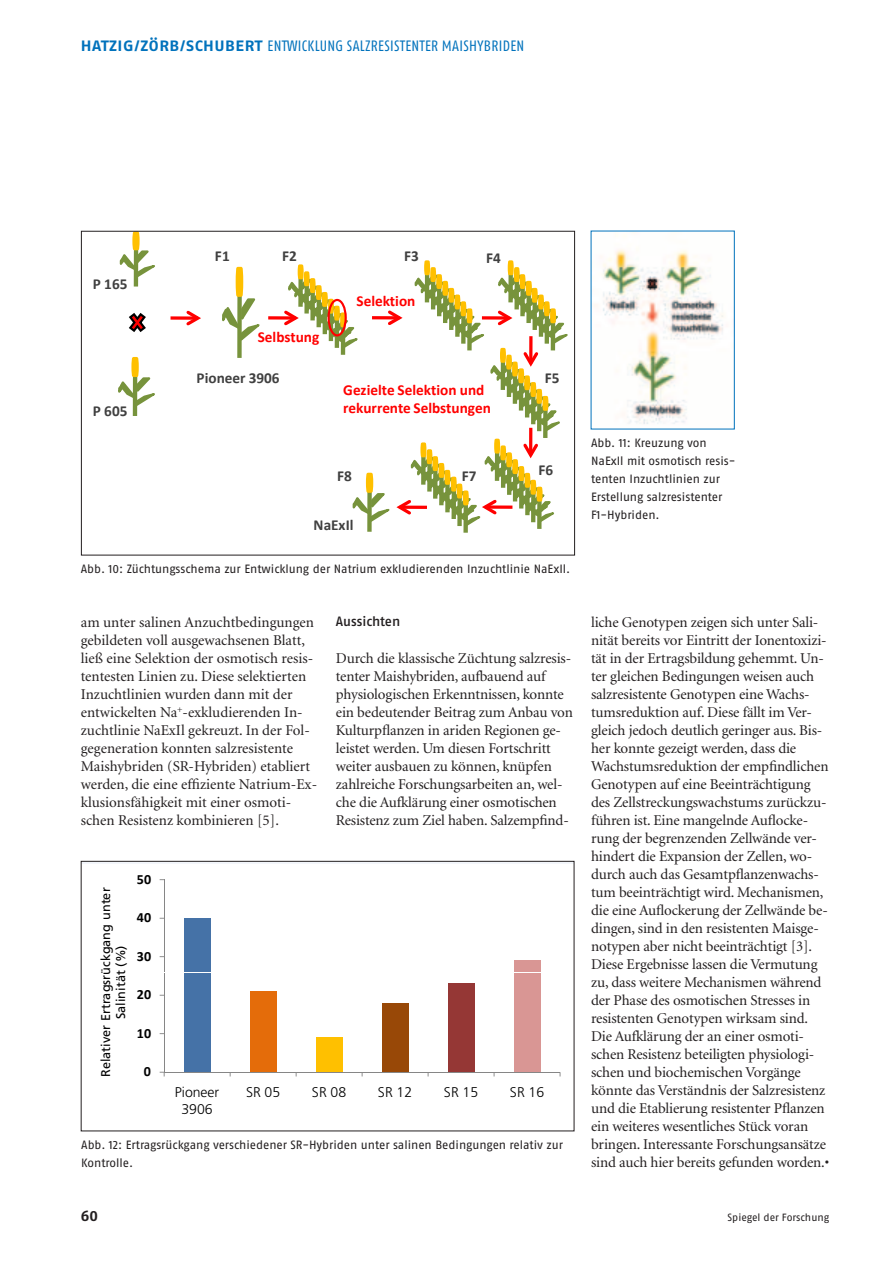
<style>
.page{position:relative;width:893px;height:1263px;background:#fff}
.page>*{position:absolute;margin:0;border:0;box-sizing:border-box;transform-origin:0 0}
.t1{font:700 15.3px/18.3px "Calibri";color:#f00}
.t2{font:700 15.3px "Calibri";color:#404040}
.t3{font:15px/18px "Minion";letter-spacing:-.01em;color:#231f20}
.t4{font:15px "Fago Ex Bold Lf";letter-spacing:.035em;color:#0072bc}
.t5{font:15px "Fago Co Regular Lf";color:#0072bc}
.t6{font:15px "Fago No Bold Lf";color:#231f20}
.t7{font:300 14.1px/16.2px "Frutiger";letter-spacing:.005em;color:#000;text-align:center}
.t8{font:700 14.1px "Calibri";letter-spacing:.005em;color:#000}
.t9{font:13.5px "Fago No Med Lf";letter-spacing:-.005em;color:#231f20}
.t10{font:12.75px/15.1px "Frutiger";color:#000;text-align:center}
.t11{font:12px/18px "Fago No Regular LF";letter-spacing:-.005em;color:#231f20}
.t12{font:10.5px "Fago No Regular LF";letter-spacing:-.005em;color:#231f20}
.s1{font-family:"Fago Co Regular Lf"}
</style>
<div class="page">
<hr style="left:134px;top:249px;width:4px;height:38px;background:#77933c">
<svg style="left:119px;top:233px;width:36px;height:47px"></svg>
<hr style="left:133px;top:376px;width:4px;height:40px;background:#77933c">
<svg style="left:118px;top:357px;width:37px;height:51px"></svg>
<svg style="left:129px;top:313px;width:17px;height:19px"></svg>
<svg style="left:171px;top:316px;width:13px;height:4px"></svg>
<svg style="left:184px;top:310px;width:17px;height:16px"></svg>
<div style="left:237px;top:296px;width:5px;height:62px;background:#77933c"></div>
<svg style="left:222px;top:266px;width:38px;height:77px"></svg>
<div style="left:463px;top:504px;width:5px;height:29px;background:#77933c"></div>
<svg style="left:268px;top:316px;width:13px;height:4px"></svg>
<div style="left:367px;top:492px;width:5px;height:40px;background:#77933c"></div>
<svg style="left:281px;top:259px;width:295px;height:269px"></svg>
<div style="left:81px;top:231px;width:494px;height:324px;border:1px solid #231f20"></div>
<div style="left:184px;top:918px;width:26px;height:55px;background:#4572a7"></div>
<div style="left:514px;top:960px;width:26px;height:13px;background:#d99694"></div>
<hr style="left:164px;top:880px;width:1px;height:93px;background:#868686">
<div style="left:184px;top:973px;width:26px;height:99px;background:#4572a7"></div>
<div style="left:250px;top:991px;width:26px;height:81px;background:#e46c0a"></div>
<div style="left:316px;top:1037px;width:26px;height:35px;background:#ffc000"></div>
<div style="left:382px;top:1003px;width:26px;height:69px;background:#984807"></div>
<div style="left:448px;top:984px;width:26px;height:88px;background:#953735"></div>
<div style="left:514px;top:973px;width:26px;height:99px;background:#d99694"></div>
<hr style="left:164px;top:973px;width:1px;height:99px;background:#868686">
<hr style="left:164px;top:1072px;width:396px;height:1px;background:#868686">
<div style="left:81px;top:861px;width:493px;height:270px;border:1px solid #231f20"></div>
<img style="left:594px;top:249px;width:130px;height:175px">
<p class="t4" style="left:81px;top:37px;width:229px">HATZIG/ZÖRB/SCH UBERT <span class="s1">ENTWICKLUNG</span></p>
<p class="t5" style="left:347px;top:37px;width:7px">SALZRES</p>
<p class="t5" style="left:390px;top:37px;width:12px">ISTENTER</p>
<p class="t5" style="left:442px;top:37px;width:69px">MAISHYBRIDEN</p>
<p class="t2" style="left:93px;top:275px;width:36px">P 165</p>
<p class="t2" style="left:93px;top:402px;width:36px">P 605</p>
<p class="t2" style="left:215px;top:246px;width:16px">F1</p>
<p class="t2" style="left:282px;top:246px;width:16px">F2</p>
<p class="t1" style="left:258px;top:327px;width:63px">Selbstung</p>
<p class="t2" style="left:197px;top:368px;width:84px">Pioneer 3906</p>
<p class="t2" style="left:404px;top:246px;width:16px">F3</p>
<p class="t2" style="left:486px;top:248px;width:16px">F4</p>
<p class="t1" style="left:356px;top:291px;width:60px">Selektion</p>
<p class="t1" style="left:343px;top:380px;width:149px">Gezielte Selektion und rekurrente Selbstungen</p>
<p class="t2" style="left:337px;top:466px;width:16px">F8</p>
<p class="t2" style="left:462px;top:466px;width:16px">F7</p>
<p class="t2" style="left:314px;top:515px;width:41px">NaExIl</p>
<p class="t2" style="left:545px;top:368px;width:16px">F5</p>
<p class="t2" style="left:539px;top:460px;width:16px">F6</p>
<p class="t11" style="left:81px;top:560px;width:491px">Abb. 10: Züchtungsschema zur Entwicklung der Natrium exkludierenden Inzuchtlinie NaExIl.</p>
<p class="t3" style="left:81px;top:614px;width:238px">am unter salinen Anzuchtbedingungen gebildeten voll ausgewachsenen Blatt, ließ eine Selektion der osmotisch resis&shy;tentesten Linien zu. Diese selektierten Inzuchtlinien wurden dann mit der entwickelten Na<sup>+</sup>-exkludierenden In&shy;zuchtlinie NaExIl gekreuzt. In der Fol&shy;gegeneration konnten salzresistente Maishybriden (SR-Hybriden) etabliert werden, die eine effiziente Natrium-Ex&shy;klusionsfähigkeit mit einer osmoti&shy;schen Resistenz kombinieren [5].</p>
<p class="t9" style="left:336px;top:614px;width:66px">Aussichten</p>
<p class="t3" style="left:336px;top:650px;width:238px">Durch die klassische Züchtung salzresis&shy;tenter Maishybriden, aufbauend auf physiologischen Erkenntnissen, konnte ein bedeutender Beitrag zum Anbau von Kulturpflanzen in ariden Regionen ge&shy;leistet werden. Um diesen Fortschritt weiter ausbauen zu können, knüpfen zahlreiche Forschungsarbeiten an, wel&shy;che die Aufklärung einer osmotischen Resistenz zum Ziel haben. Salzempfind-</p>
<p class="t10" style="left:98px;top:1077px;width:191px;rotate:-90deg">Relativer Ertragsrückgang unter<br>Salinität (%)</p>
<p class="t8" style="left:137px;top:870px;width:16px">50</p>
<p class="t8" style="left:137px;top:909px;width:16px">40</p>
<p class="t8" style="left:137px;top:947px;width:16px">30</p>
<p class="t8" style="left:137px;top:986px;width:16px">20</p>
<p class="t8" style="left:137px;top:1024px;width:16px">10</p>
<p class="t8" style="left:144px;top:1063px;width:9px">0</p>
<p class="t7" style="left:175px;top:1085px;width:46px">Pioneer<br>3906</p>
<p class="t7" style="left:246px;top:1085px;width:36px">SR 05</p>
<p class="t7" style="left:312px;top:1085px;width:36px">SR 08</p>
<p class="t7" style="left:378px;top:1085px;width:36px">SR 12</p>
<p class="t7" style="left:444px;top:1085px;width:36px">SR 15</p>
<p class="t7" style="left:510px;top:1085px;width:36px">SR 16</p>
<p class="t11" style="left:81px;top:1136px;width:483px">Abb. 12: Ertragsrückgang verschiedener SR-Hybriden unter salinen Bedingungen relativ zur<br>Kontrolle.</p>
<p class="t11" style="left:591px;top:434px;width:146px">Abb. 11: Kreuzung von<br>NaExIl mit osmotisch resis&shy;tenten Inzuchtlinien zur<br>Erstellung salzresistenter<br>F1-Hybriden.</p>
<p class="t3" style="left:591px;top:614px;width:240px">liche Genotypen zeigen sich unter Sali&shy;nität bereits vor Eintritt der Ionentoxizi&shy;tät in der Ertragsbildung gehemmt. Un&shy;ter gleichen Bedingungen weisen auch salzresistente Genotypen eine Wachs&shy;tumsreduktion auf. Diese fällt im Ver&shy;gleich jedoch deutlich geringer aus. Bis&shy;her konnte gezeigt werden, dass die Wachstumsreduktion der empfindlichen Genotypen auf eine Beeinträchtigung des Zellstreckungswachstums zurückzu&shy;führen ist. Eine mangelnde Auflocke&shy;rung der begrenzenden Zellwände ver&shy;hindert die Expansion der Zellen, wo&shy;durch auch das Gesamtpflanzenwachs&shy;tum beeinträchtigt wird. Mechanismen, die eine Auflockerung der Zellwände be&shy;dingen, sind in den resistenten Maisge&shy;notypen aber nicht beeinträchtigt [3].<br>Diese Ergebnisse lassen die Vermutung zu, dass weitere Mechanismen während der Phase des osmotischen Stresses in resistenten Genotypen wirksam sind.<br>Die Aufklärung der an einer osmoti&shy;schen Resistenz beteiligten physiologi&shy;schen und biochemischen Vorgänge könnte das Verständnis der Salzresistenz und die Etablierung resistenter Pflanzen ein weiteres wesentliches Stück voran bringen. Interessante Forschungsansätze sind auch hier bereits gefunden worden.•</p>
<p class="t6" style="left:81px;top:1207px;width:19px">60</p>
<p class="t12" style="left:727px;top:1211px;width:103px">Spiegel der Forschung</p>
</div>
